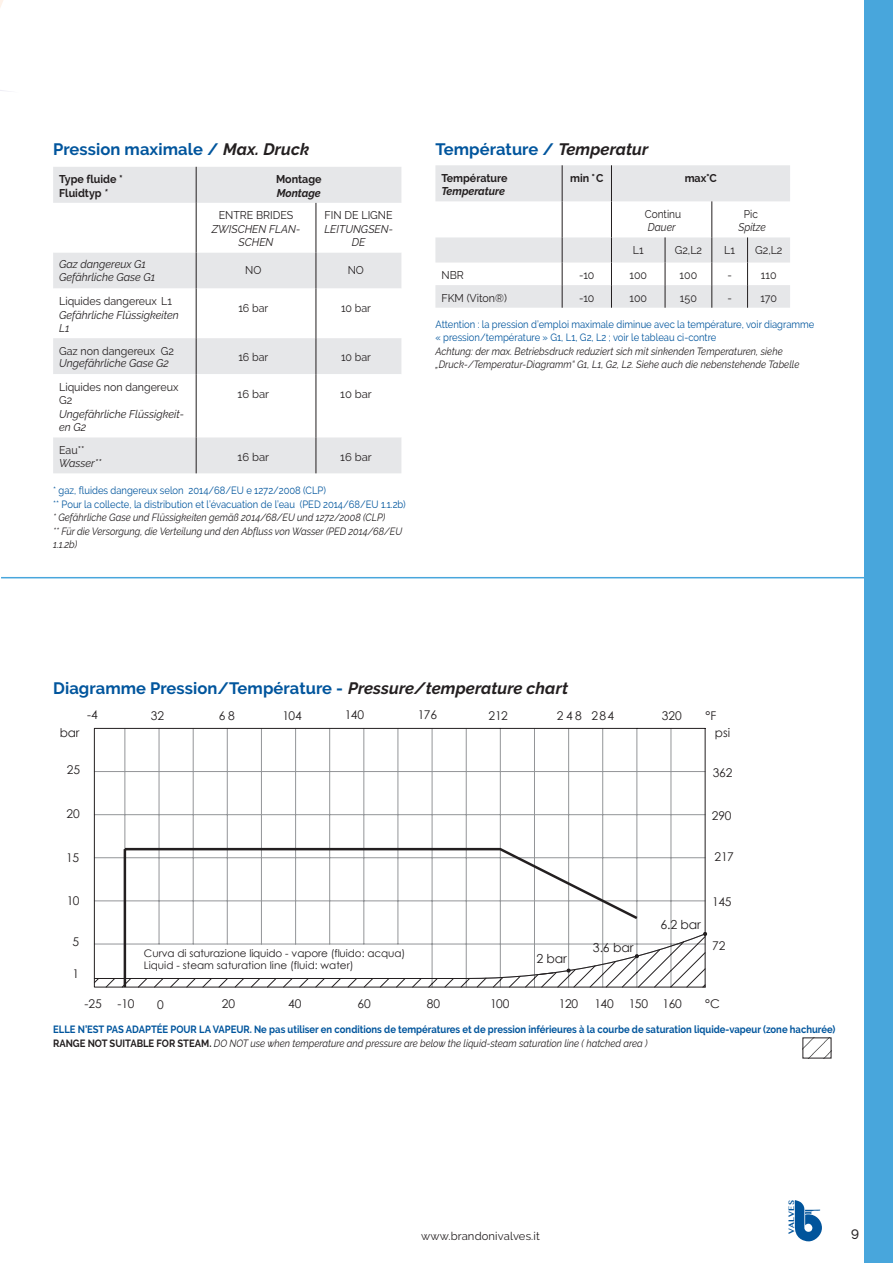
<style>
.page{position:relative;width:893px;height:1263px;background:#fff}
.page>*{position:absolute;margin:0;border:0;box-sizing:border-box;transform-origin:0 0}
.t1{font:700 16.5px "Raleway";letter-spacing:.005em;color:#01559d}
.t2{font:500 13.5px "Raleway";color:#231f20}
.t3{font:12.45px "Century Gothic";letter-spacing:-.015em;color:#231f20}
.t4{font:12px "Century Gothic";letter-spacing:-.01em;color:#231f20}
.t5{font:11.25px/13.5px "Raleway";color:#231f20;scale:.95 1}
.t6{font:italic 11.25px/13.5px "Raleway";color:#231f20;text-align:center;scale:.95 1}
.t7{font:700 11.25px "Raleway";color:#231f20;scale:.95 1}
.t8{font:11.25px "Raleway";color:#231f20}
.t9{font:italic 700 11.25px "Raleway";color:#231f20;scale:.95 1}
.t10{font:italic 11.25px "Raleway";color:#231f20;scale:.9 1}
.t11{font:11.25px "Raleway";color:#231f20;scale:.9 1}
.t12{font:italic 10.5px/13.5px "Raleway";color:#231f20;scale:.9 1}
.t13{font:10.5px/13.5px "Raleway";color:#01559d;scale:.9 1}
.t14{font:700 10.5px "Raleway";color:#01559d;scale:.9 1}
.t15{font:10.35px/12.5px "Century Gothic";color:#231f20}
.t16{font:700 7.8px "Lao MN";color:#01549b}
.s1{font-style:italic;color:#231f20}
.s2{font-style:italic}
.s3{font-weight:700;font-style:normal}
</style>
<div class="page">
<svg style="left:794px;top:1200px;width:28px;height:41px"></svg>
<div style="left:864px;top:0;width:29px;height:1263px;background:#48a6dc"></div>
<svg style="left:0;top:0;width:10px;height:92px"></svg>
<div style="left:53px;top:167px;width:348px;height:306px;background:#e6e7e9"></div>
<svg style="left:53px;top:203px;width:348px;height:234px"></svg>
<hr style="left:196px;top:167px;width:1px;height:36px;background:#231f20">
<hr style="left:196px;top:203px;width:1px;height:49px;background:#231f20">
<hr style="left:316px;top:203px;width:1px;height:49px;background:#231f20">
<hr style="left:196px;top:252px;width:1px;height:37px;background:#231f20">
<hr style="left:316px;top:252px;width:1px;height:37px;background:#231f20">
<hr style="left:196px;top:289px;width:1px;height:49px;background:#231f20">
<hr style="left:316px;top:289px;width:1px;height:49px;background:#231f20">
<hr style="left:196px;top:338px;width:1px;height:36px;background:#231f20">
<hr style="left:316px;top:338px;width:1px;height:36px;background:#231f20">
<hr style="left:196px;top:374px;width:1px;height:63px;background:#231f20">
<hr style="left:316px;top:374px;width:1px;height:63px;background:#231f20">
<hr style="left:196px;top:437px;width:1px;height:36px;background:#231f20">
<hr style="left:316px;top:437px;width:1px;height:36px;background:#231f20">
<svg style="left:435px;top:165px;width:355px;height:143px;fill:#e6e7e9"></svg>
<hr style="left:562px;top:165px;width:1px;height:36px;background:#231f20">
<hr style="left:611px;top:165px;width:1px;height:36px;background:#231f20">
<hr style="left:562px;top:201px;width:1px;height:36px;background:#231f20">
<hr style="left:611px;top:201px;width:1px;height:36px;background:#231f20">
<hr style="left:711px;top:201px;width:1px;height:36px;background:#231f20">
<svg style="left:562px;top:237px;width:1px;height:71px"></svg>
<svg style="left:611px;top:237px;width:1px;height:71px"></svg>
<svg style="left:665px;top:237px;width:1px;height:71px"></svg>
<svg style="left:711px;top:237px;width:1px;height:71px"></svg>
<svg style="left:747px;top:237px;width:1px;height:71px"></svg>
<img style="left:805px;top:1039px;width:24px;height:17px">
<svg style="left:94px;top:728px;width:612px;height:204px"></svg>
<svg style="left:122px;top:847px;width:518px;height:85px"></svg>
<svg style="left:94px;top:932px;width:613px;height:56px"></svg>
<hr style="left:1px;top:577px;width:892px;height:1px;background:#48a6dc">
<p class="t1" style="left:53px;top:140px;width:258px">Pression maximale / <span class="s1">Max. Druck</span></p>
<p class="t7" style="left:59px;top:173px;width:68px">Type fluide *</p>
<p class="t7" style="left:59px;top:186px;width:53px">Fluidtyp <span class="s2">*</span></p>
<p class="t7" style="left:276px;top:173px;width:49px">Montage</p>
<p class="t9" style="left:277px;top:186px;width:48px">Montage</p>
<p class="t5" style="left:219px;top:209px;width:80px">ENTRE BRIDES</p>
<p class="t6" style="left:212px;top:222px;width:95px">ZWISCHEN FLAN-<br>SCHEN</p>
<p class="t5" style="left:325px;top:209px;width:73px">FIN DE LIGNE</p>
<p class="t6" style="left:324px;top:222px;width:74px">LEITUNGSEN-<br>DE</p>
<p class="t6" style="left:59px;top:257px;width:93px">Gaz dangereux G1</p>
<p class="t6" style="left:59px;top:270px;width:103px">Gefährliche Gase G1</p>
<p class="t5" style="left:59px;top:294px;width:120px">Liquides dangereux L1</p>
<p class="t6" style="left:59px;top:308px;width:127px;text-align:left">Gefährliche Flüssigkeiten<br>L1</p>
<p class="t5" style="left:59px;top:344px;width:122px">Gaz non dangereux G2</p>
<p class="t6" style="left:59px;top:356px;width:117px">Ungefährliche Gase G2</p>
<p class="t5" style="left:59px;top:380px;width:127px">Liquides non dangereux<br>G2</p>
<p class="t6" style="left:59px;top:407px;width:133px;text-align:left">Ungefährliche Flüssigkeit&shy;en G2</p>
<p class="t5" style="left:245px;top:264px;width:19px">NO</p>
<p class="t5" style="left:348px;top:264px;width:19px">NO</p>
<p class="t5" style="left:238px;top:301px;width:33px">16 bar</p>
<p class="t5" style="left:341px;top:301px;width:33px">10 bar</p>
<p class="t5" style="left:238px;top:351px;width:33px">16 bar</p>
<p class="t5" style="left:341px;top:351px;width:33px">10 bar</p>
<p class="t8" style="left:238px;top:387px;width:33px">16 bar</p>
<p class="t8" style="left:340px;top:387px;width:33px">10 bar</p>
<p class="t5" style="left:59px;top:443px;width:28px">Eau**</p>
<p class="t6" style="left:59px;top:457px;width:46px">Wasser**</p>
<p class="t8" style="left:238px;top:450px;width:33px">16 bar</p>
<p class="t8" style="left:340px;top:450px;width:33px">16 bar</p>
<p class="t13" style="left:53px;top:484px;width:305px">* gaz, fluides dangereux selon 2014/68/EU e 1272/2008 (CLP)</p>
<p class="t13" style="left:53px;top:497px;width:393px">** Pour la collecte, la distribution et l’évacuation de l’eau (PED 2014/68/EU 1.1.2b)</p>
<p class="t12" style="left:53px;top:511px;width:370px">* Gefährliche Gase und Flüssigkeiten gemäß 2014/68/EU und 1272/2008 (CLP)</p>
<p class="t12" style="left:53px;top:524px;width:389px">** Für die Versorgung, die Verteilung und den Abfluss von Wasser (PED 2014/68/EU<br>1.1.2b)</p>
<p class="t1" style="left:435px;top:140px;width:214px">Température / <span class="s1">Temperatur</span></p>
<p class="t7" style="left:441px;top:171px;width:71px">Température</p>
<p class="t9" style="left:441px;top:185px;width:68px">Temperature</p>
<p class="t7" style="left:570px;top:171px;width:36px">min ° C</p>
<p class="t7" style="left:685px;top:171px;width:35px">max°C</p>
<p class="t11" style="left:645px;top:207px;width:42px">Continu</p>
<p class="t10" style="left:648px;top:221px;width:32px">Dauer</p>
<p class="t11" style="left:744px;top:207px;width:17px">Pic</p>
<p class="t10" style="left:739px;top:221px;width:32px">Spitze</p>
<p class="t5" style="left:633px;top:243px;width:13px">L1</p>
<p class="t5" style="left:675px;top:243px;width:30px">G2,L2</p>
<p class="t5" style="left:724px;top:243px;width:13px">L1</p>
<p class="t5" style="left:755px;top:243px;width:30px">G2,L2</p>
<p class="t5" style="left:441px;top:268px;width:25px">NBR</p>
<p class="t5" style="left:579px;top:268px;width:18px">-10</p>
<p class="t5" style="left:629px;top:268px;width:20px">100</p>
<p class="t5" style="left:680px;top:268px;width:20px">100</p>
<p class="t5" style="left:727px;top:268px;width:6px">-</p>
<p class="t5" style="left:761px;top:268px;width:18px">110</p>
<p class="t5" style="left:441px;top:291px;width:70px">FKM (Viton®)</p>
<p class="t5" style="left:579px;top:291px;width:18px">-10</p>
<p class="t5" style="left:629px;top:291px;width:20px">100</p>
<p class="t5" style="left:680px;top:291px;width:19px">150</p>
<p class="t5" style="left:727px;top:291px;width:6px">-</p>
<p class="t5" style="left:761px;top:291px;width:19px">170</p>
<p class="t13" style="left:435px;top:317px;width:423px">Attention : la pression d’emploi maximale diminue avec la température, voir diagramme « pression/température » G1, L1, G2, L2 ; voir le tableau ci-contre</p>
<p class="t12" style="left:435px;top:344px;width:406px">Achtung: der max. Betriebsdruck reduziert sich mit sinkenden Temperaturen, siehe „Druck-/Temperatur-Diagramm“ G1, L1, G2, L2. Siehe auch die nebenstehende Tabelle</p>
<p class="t1" style="left:53px;top:679px;width:516px">Diagramme Pression/Température - <span class="s1">Pressure/temperature chart</span></p>
<p class="t4" style="left:87px;top:707px;width:12px">-4</p>
<p class="t4" style="left:345px;top:708px;width:21px">140</p>
<p class="t4" style="left:418px;top:708px;width:21px">176</p>
<p class="t4" style="left:219px;top:708px;width:17px">68</p>
<p class="t4" style="left:488px;top:708px;width:21px">212</p>
<p class="t4" style="left:592px;top:708px;width:24px">284</p>
<p class="t4" style="left:557px;top:708px;width:26px">248</p>
<p class="t4" style="left:662px;top:708px;width:21px">320</p>
<p class="t4" style="left:151px;top:708px;width:15px">32</p>
<p class="t4" style="left:282px;top:708px;width:21px">104</p>
<p class="t4" style="left:706px;top:708px;width:12px">°F</p>
<p class="t4" style="left:60px;top:726px;width:21px">bar</p>
<p class="t4" style="left:715px;top:726px;width:17px">psi</p>
<p class="t4" style="left:67px;top:762px;width:15px">25</p>
<p class="t4" style="left:713px;top:765px;width:21px">362</p>
<p class="t4" style="left:67px;top:806px;width:15px">20</p>
<p class="t4" style="left:712px;top:809px;width:21px">290</p>
<p class="t4" style="left:66px;top:850px;width:14px">15</p>
<p class="t4" style="left:715px;top:849px;width:21px">217</p>
<p class="t4" style="left:67px;top:893px;width:14px">10</p>
<p class="t4" style="left:712px;top:894px;width:21px">145</p>
<p class="t4" style="left:72px;top:935px;width:8px">5</p>
<p class="t4" style="left:73px;top:967px;width:8px">1</p>
<p class="t15" style="left:144px;top:946px;width:263px">Curva di saturazione liquido - vapore (fluido: acqua)<br>Liquid - steam saturation line (fluid: water)</p>
<p class="t3" style="left:536px;top:951px;width:32px">2 bar</p>
<p class="t3" style="left:593px;top:940px;width:42px">3.6 bar</p>
<p class="t3" style="left:660px;top:916px;width:42px">6.2 bar</p>
<p class="t4" style="left:712px;top:938px;width:15px">72</p>
<p class="t4" style="left:222px;top:996px;width:15px">20</p>
<p class="t4" style="left:288px;top:996px;width:15px">40</p>
<p class="t4" style="left:358px;top:996px;width:15px">60</p>
<p class="t4" style="left:427px;top:996px;width:15px">80</p>
<p class="t4" style="left:490px;top:996px;width:21px">100</p>
<p class="t4" style="left:559px;top:996px;width:21px">120</p>
<p class="t4" style="left:594px;top:996px;width:21px">140</p>
<p class="t4" style="left:663px;top:996px;width:21px">160</p>
<p class="t4" style="left:629px;top:996px;width:21px">150</p>
<p class="t4" style="left:705px;top:996px;width:16px">°C</p>
<p class="t4" style="left:85px;top:997px;width:19px">-25</p>
<p class="t4" style="left:118px;top:996px;width:18px">-10</p>
<p class="t12" style="left:53px;top:1036px;width:662px"><span class="s3">RANGE NOT SUITABLE FOR STEAM.</span> DO NOT use when temperature and pressure are below the liquid-steam saturation line ( hatched area )</p>
<p class="t4" style="left:157px;top:997px;width:8px">0</p>
<p class="t14" style="left:53px;top:1023px;width:871px">ELLE N’EST PAS ADAPTÉE POUR LA VAPEUR. Ne pas utiliser en conditions de températures et de pression inférieures à la courbe de saturation liquide-vapeur (zone hachurée)</p>
<p class="t8" style="left:421px;top:1229px;width:120px">www.brandonivalves.it</p>
<p class="t16" style="left:786px;top:1233px;width:35px;rotate:-90deg">VALVES</p>
<p class="t2" style="left:851px;top:1225px;width:9px">9</p>
</div>
